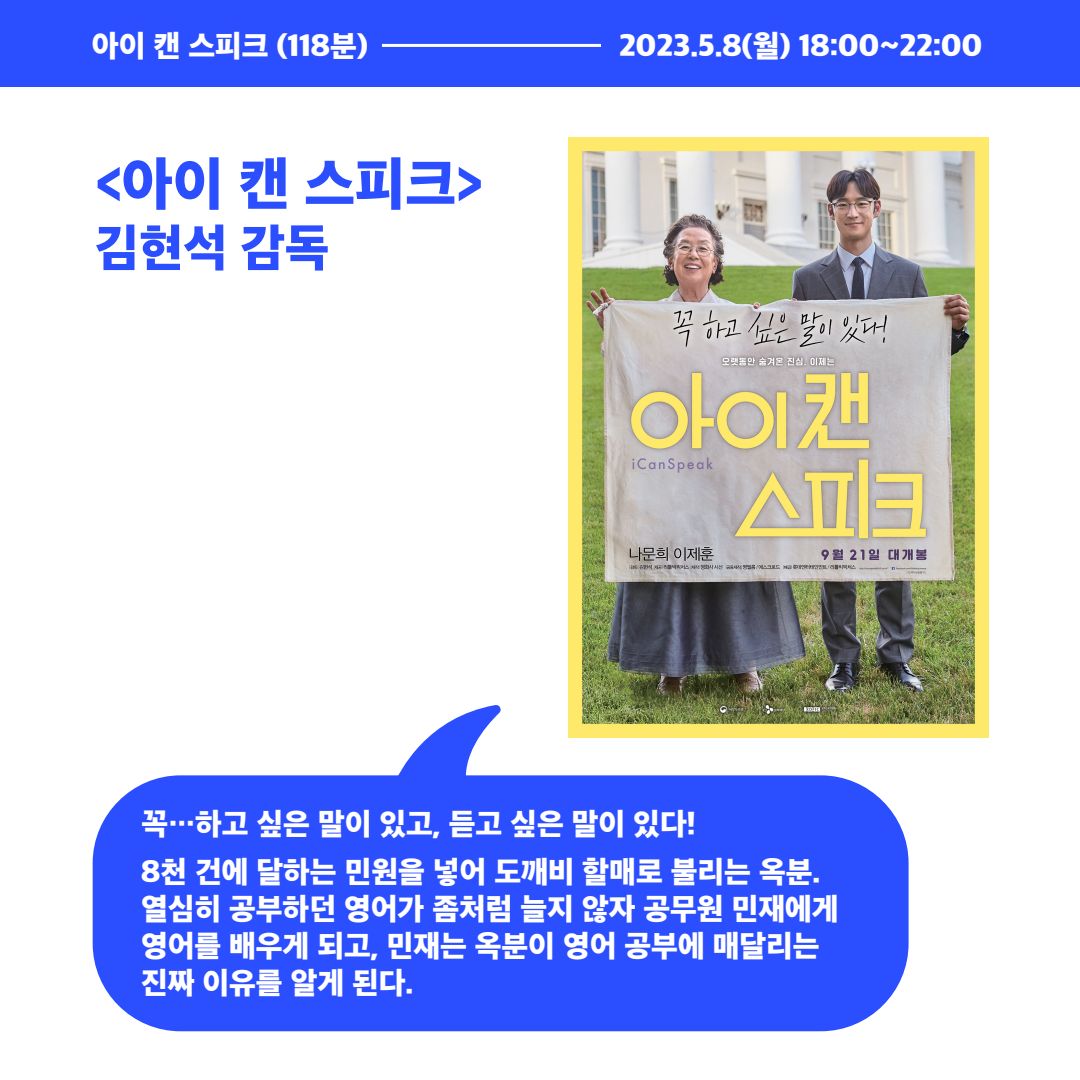
<style>
.page{position:relative;width:1080px;height:1080px;background:#fff}
.page>*{position:absolute;margin:0;border:0;box-sizing:border-box;transform-origin:0 0}
.t1{font:58.4px "Apple SD Gothic Neo H00";color:#2b4eff}
.t2{font:51.1px "Apple SD Gothic Neo H00";color:#2b4eff}
.t3{font:30.9px/37px "Apple SD Gothic Neo H00";color:#fff}
</style>
<div class="page">
<div style="left:93px;top:775px;width:816px;height:256px;background:#2b4eff;border-radius:88px"></div>
<svg style="left:392px;top:705px;width:110px;height:71px"></svg>
<div style="left:0;top:0;width:1080px;height:87px;background:#2b4eff"></div>
<img style="left:568px;top:138px;width:421px;height:600px">
<hr style="left:382px;top:44px;width:219px;height:3px;background:#fff">
<p class="t3" style="left:92px;top:25px;width:278px">아이 캔 스피크 (118분)</p>
<p class="t3" style="left:619px;top:25px;width:365px">2023.5.8(월) 18:00~22:00</p>
<h1 class="t1" style="left:95px;top:140px;width:390px">&lt;아이 캔 스피크&gt;</h1>
<h2 class="t2" style="left:95px;top:209px;width:236px">김현석 감독</h2>
<p class="t3" style="left:142px;top:804px;width:555px">꼭…하고 싶은 말이 있고, 듣고 싶은 말이 있다!</p>
<p class="t3" style="left:141px;top:852px;width:699px">8천 건에 달하는 민원을 넣어 도깨비 할매로 불리는 옥분. 열심히 공부하던 영어가 좀처럼 늘지 않자 공무원 민재에게 영어를 배우게 되고, 민재는 옥분이 영어 공부에 매달리는 진짜 이유를 알게 된다.</p>
</div>
